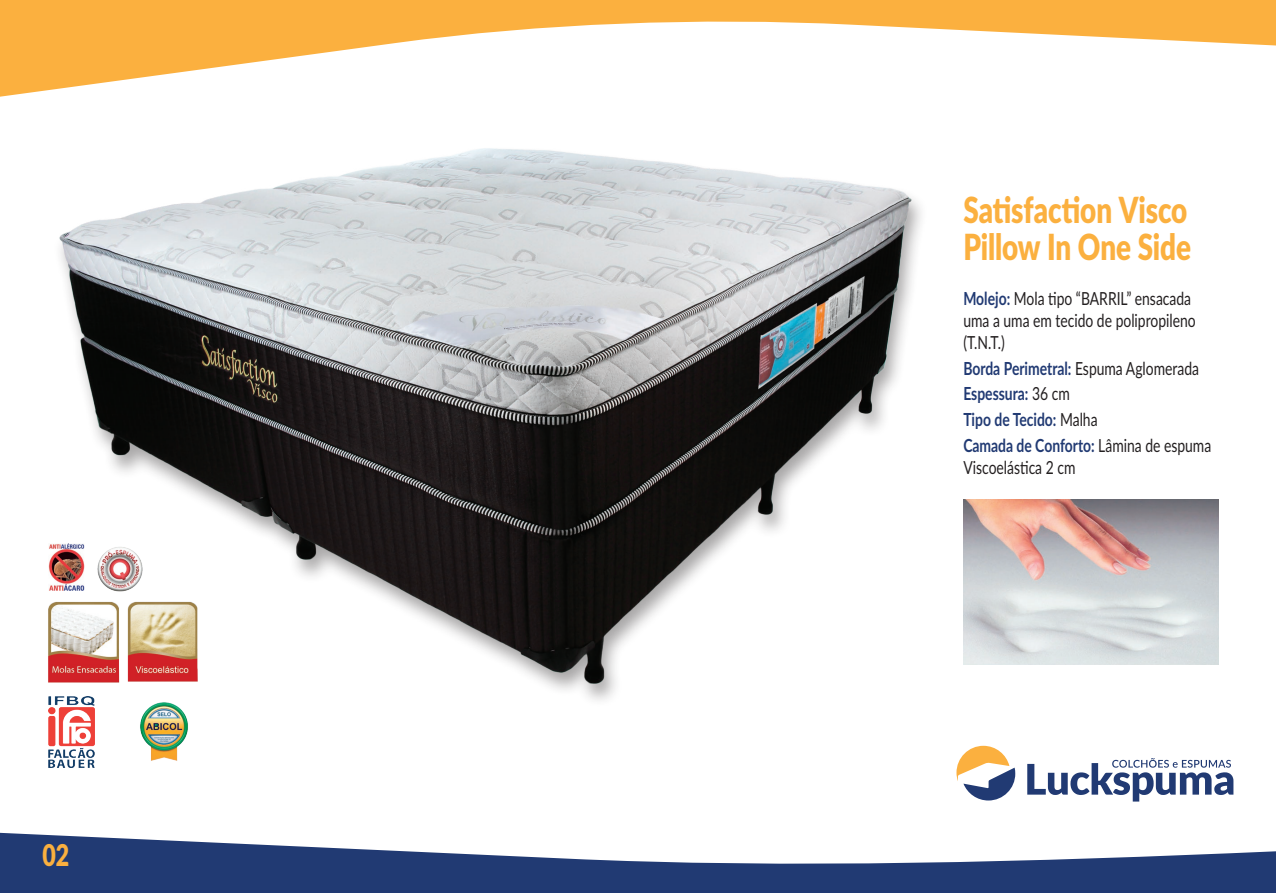
<style>
.page{position:relative;width:1276px;height:893px;background:#fff}
.page>*{position:absolute;margin:0;border:0;box-sizing:border-box;transform-origin:0 0}
.t1{font:900 36px/37.5px "Lato";letter-spacing:-.005em;color:#fbb03f;scale:.77 1}
.t2{font:900 30px "Lato";color:#fbb03f;scale:.77 1}
.t3{font:700 18px/25.8px "Lato";color:#213a73;scale:.77 1}
.t4{font:18px/21.6px "Lato";color:#231f20;scale:.77 1}
.s1{font-weight:700;color:#213a73}
.s2{font-weight:400;color:#231f20}
</style>
<div class="page">
<svg style="left:0;top:0;width:1276px;height:97px"></svg>
<svg style="left:0;top:832px;width:1276px;height:61px;fill:#213a73"></svg>
<svg style="left:956px;top:746px;width:59px;height:54px"></svg>
<svg style="left:1027px;top:758px;width:206px;height:43px"></svg>
<img style="left:60px;top:148px;width:853px;height:537px">
<img style="left:963px;top:500px;width:255px;height:165px">
<img style="left:96px;top:545px;width:47px;height:47px">
<img style="left:48px;top:601px;width:72px;height:81px">
<img style="left:128px;top:601px;width:71px;height:81px">
<img style="left:49px;top:544px;width:35px;height:46px">
<img style="left:140px;top:702px;width:48px;height:59px">
<img style="left:49px;top:697px;width:45px;height:71px">
<h2 class="t2" style="left:43px;top:832px;width:36px">02</h2>
<h1 class="t1" style="left:963px;top:189px;width:297px">Satisfaction Visco<br>Pillow In One Side</h1>
<p class="t4" style="left:963px;top:287px;width:303px"><span class="s1">Molejo:</span> Mola tipo “BARRIL” ensacada uma a uma em tecido de polipropileno (T.N.T.)</p>
<p class="t3" style="left:963px;top:354px;width:323px">Borda Perimetral: <span class="s2">Espuma Aglomerada<br></span>Espessura: <span class="s2">36 cm<br></span>Tipo de Tecido: <span class="s2">Malha<br></span>Camada de Conforto: <span class="s2">Lâmina de espuma</span></p>
<p class="t4" style="left:963px;top:456px;width:147px">Viscoelástica 2 cm</p>
</div>
